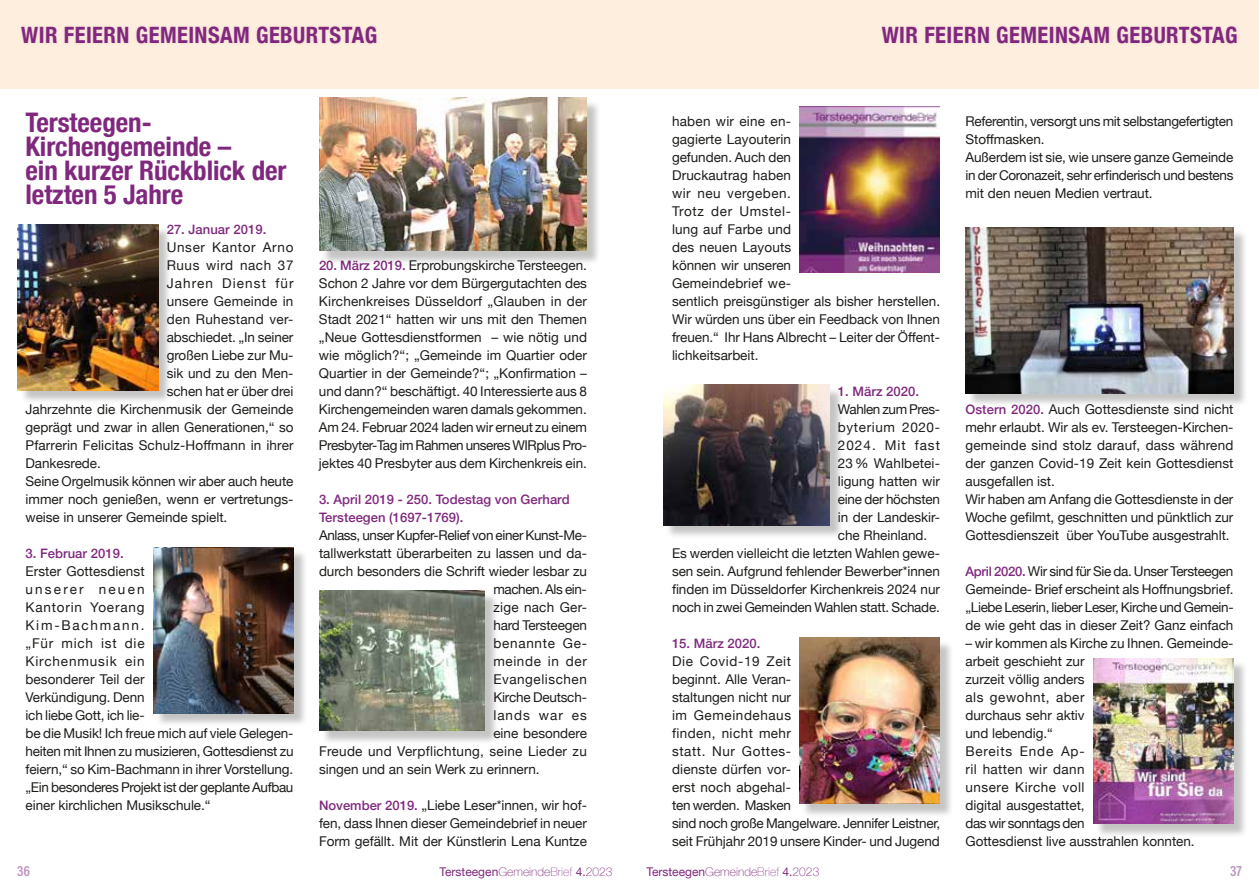
<style>
.page{position:relative;width:1259px;height:893px;background:#fff}
.page>*{position:absolute;margin:0;border:0;box-sizing:border-box;transform-origin:0 0}
.t1{font:700 condensed 27px/24px "Helvetica Neue";letter-spacing:-.005em;color:#80287e}
.t2{font:700 condensed 22.5px "Helvetica Neue";letter-spacing:.02em;color:#80287e}
.t3{font:15px "Acumin Variable Concept";color:#bb93bf}
.t4{font:13.5px/18px "Helvetica Neue";letter-spacing:-.005em;color:#1d1d1b}
.t5{font:13.5px "Helvetica Neue";letter-spacing:-.03em;color:#1d1d1b}
.t6{font:13.5px "Helvetica Neue";letter-spacing:.025em;color:#1d1d1b}
.t7{font:13.5px "Helvetica Neue";letter-spacing:.04em;color:#1d1d1b}
.t8{font:13.5px "Helvetica Neue";letter-spacing:.045em;color:#1d1d1b}
.t9{font:13.5px "Helvetica Neue";letter-spacing:.075em;color:#1d1d1b}
.t10{font:13.5px "Helvetica Neue";letter-spacing:.015em;color:#1d1d1b}
.t11{font:13.5px "Helvetica Neue";letter-spacing:.05em;color:#1d1d1b}
.t12{font:13.5px "Helvetica Neue";letter-spacing:.08em;color:#1d1d1b}
.t13{font:13.5px "Helvetica Neue";letter-spacing:.02em;color:#1d1d1b}
.t14{font:13.5px "Helvetica Neue";letter-spacing:.055em;color:#1d1d1b}
.t15{font:500 13.05px/18px "Helvetica Neue";color:#80287e}
.t16{font:12px "Helvetica Neue";color:#80287e}
.s1{font-weight:500;font-size:13.05px;color:#80287e}
.s2{font-weight:100}
.s3{font-weight:100;color:#9d5b9b}
</style>
<div class="page">
<div style="left:20px;top:226px;width:152px;height:179px;background:#1d1d1b;opacity:.26"></div>
<img style="left:18px;top:224px;width:140px;height:166px">
<div style="left:665px;top:387px;width:179px;height:152px;background:#1d1d1b;opacity:.26"></div>
<img style="left:663px;top:385px;width:166px;height:140px">
<div style="left:801px;top:640px;width:153px;height:178px;background:#1d1d1b;opacity:.26"></div>
<img style="left:799px;top:638px;width:141px;height:166px">
<img style="left:799px;top:106px;width:141px;height:166px">
<div style="left:155px;top:549px;width:152px;height:179px;background:#1d1d1b;opacity:.26"></div>
<img style="left:153px;top:547px;width:140px;height:166px">
<div style="left:1095px;top:660px;width:152px;height:178px;background:#1d1d1b;opacity:.26"></div>
<img style="left:1093px;top:658px;width:140px;height:166px">
<div style="left:967px;top:229px;width:280px;height:179px;background:#1d1d1b;opacity:.26"></div>
<img style="left:965px;top:227px;width:268px;height:166px">
<div style="left:321px;top:592px;width:178px;height:152px;background:#1d1d1b;opacity:.26"></div>
<img style="left:319px;top:590px;width:166px;height:140px">
<div style="left:321px;top:100px;width:280px;height:165px;background:#1d1d1b;opacity:.26"></div>
<img style="left:319px;top:98px;width:268px;height:153px">
<div style="left:0;top:0;width:1259px;height:88px;background:#feeede"></div>
<div style="left:878px;top:23px;width:362px;height:23px;background:#f8e5d9"></div>
<div style="left:18px;top:23px;width:362px;height:23px;background:#f8e5d9"></div>
<h2 class="t2" style="left:21px;top:16px;width:357px">WIR FEIERN GEMEINSAM GEBURTSTAG</h2>
<h2 class="t2" style="left:881px;top:16px;width:357px">WIR FEIERN GEMEINSAM GEBURTSTAG</h2>
<h1 class="t1" style="left:26px;top:109px;width:263px">Tersteegen-<br>Kirchengemeinde –<br>ein kurzer Rückblick der letzten 5 Jahre</h1>
<p class="t15" style="left:167px;top:219px;width:101px">27. Januar 2019.</p>
<p class="t11" style="left:167px;top:237px;width:128px">Unser Kantor Arno</p>
<p class="t7" style="left:167px;top:255px;width:128px">Ruus wird nach 37</p>
<p class="t12" style="left:167px;top:273px;width:128px">Jahren Dienst für</p>
<p class="t10" style="left:167px;top:291px;width:128px">unsere Gemeinde in</p>
<p class="t6" style="left:167px;top:309px;width:128px">den Ruhestand ver-</p>
<p class="t4" style="left:167px;top:329px;width:128px">abschiedet. „In seiner</p>
<p class="t4" style="left:167px;top:347px;width:128px">großen Liebe zur Mu-</p>
<p class="t4" style="left:167px;top:365px;width:128px">sik und zu den Men-</p>
<p class="t4" style="left:167px;top:383px;width:128px">schen hat er über drei</p>
<p class="t4" style="left:26px;top:401px;width:269px">Jahrzehnte die Kirchenmusik der Gemeinde</p>
<p class="t4" style="left:26px;top:419px;width:269px">geprägt und zwar in allen Generationen,“ so</p>
<p class="t4" style="left:26px;top:437px;width:270px">Pfarrerin Felicitas Schulz-Hoffmann in ihrer</p>
<p class="t4" style="left:26px;top:455px;width:77px">Dankesrede.</p>
<p class="t4" style="left:26px;top:473px;width:269px">Seine Orgelmusik können wir aber auch heute</p>
<p class="t4" style="left:26px;top:491px;width:269px">immer noch genießen, wenn er vertretungs-</p>
<p class="t4" style="left:26px;top:509px;width:203px">weise in unserer Gemeinde spielt.</p>
<p class="t15" style="left:26px;top:543px;width:100px">3. Februar 2019.</p>
<p class="t4" style="left:26px;top:563px;width:269px">Erster Gottesdienst<br>unserer neuen<br>Kantorin Yoerang<br>Kim-Bachmann.<br>„Für mich ist die<br>Kirchenmusik ein<br>besonderer Teil der<br>Verkündigung. Denn<br>ich liebe Gott, ich lie-<br>be die Musik! Ich freue mich auf viele Gelegen&shy;heiten mit Ihnen zu musizieren, Gottesdienst zu feiern,“ so Kim-Bachmann in ihrer Vorstellung. „Ein besonderes Projekt ist der geplante Aufbau einer kirchlichen Musikschule.“</p>
<p class="t4" style="left:319px;top:257px;width:270px;text-align:justify"><span class="s1">20. März 2019.</span> Erprobungskirche Tersteegen.<br>Schon 2 Jahre vor dem Bürgergutachten des Kirchenkreises Düsseldorf „Glauben in der Stadt 2021“ hatten wir uns mit den Themen „Neue Gottesdienstformen – wie nötig und wie möglich?“; „Gemeinde im Quartier oder Quartier in der Gemeinde?“; „Konfirmation – und dann?“ beschäftigt. 40 Interessierte aus 8<br>Kirchengemeinden waren damals gekommen.<br>Am 24. Februar 2024 laden wir erneut zu einem Presbyter-Tag im Rahmen unseres WIRplus Pro&shy;jektes 40 Presbyter aus dem Kirchenkreis ein.</p>
<p class="t15" style="left:319px;top:489px;width:252px">3. April 2019 - 250. Todestag von Gerhard<br>Tersteegen (1697-1769).</p>
<p class="t5" style="left:319px;top:525px;width:269px">Anlass, unser Kupfer-Relief von einer Kunst-Me-</p>
<p class="t4" style="left:319px;top:545px;width:269px">tallwerkstatt überarbeiten zu lassen und da-</p>
<p class="t4" style="left:319px;top:563px;width:269px">durch besonders die Schrift wieder lesbar zu</p>
<p class="t5" style="left:493px;top:579px;width:95px">machen. Als ein-</p>
<p class="t13" style="left:493px;top:597px;width:95px">zige nach Ger-</p>
<p class="t4" style="left:493px;top:617px;width:95px">hard Tersteegen</p>
<p class="t14" style="left:493px;top:633px;width:95px">benannte Ge-</p>
<p class="t8" style="left:493px;top:651px;width:95px">meinde in der</p>
<p class="t7" style="left:493px;top:669px;width:95px">Evangelischen</p>
<p class="t4" style="left:493px;top:689px;width:95px">Kirche Deutsch-</p>
<p class="t9" style="left:493px;top:705px;width:95px">lands war es</p>
<p class="t4" style="left:493px;top:725px;width:95px">eine besondere</p>
<p class="t6" style="left:319px;top:741px;width:269px">Freude und Verpflichtung, seine Lieder zu</p>
<p class="t4" style="left:319px;top:761px;width:222px">singen und an sein Werk zu erinnern.</p>
<p class="t4" style="left:319px;top:797px;width:269px;text-align:justify"><span class="s1">November 2019.</span> „Liebe Leser*innen, wir hof&shy;fen, dass Ihnen dieser Gemeindebrief in neuer Form gefällt. Mit der Künstlerin Lena Kuntze</p>
<p class="t4" style="left:672px;top:113px;width:269px">haben wir eine en-<br>gagierte Layouterin<br>gefunden. Auch den<br>Druckautrag haben<br>wir neu vergeben.<br>Trotz der Umstel-<br>lung auf Farbe und<br>des neuen Layouts<br>können wir unseren<br>Gemeindebrief we-<br>sentlich preisgünstiger als bisher herstellen.<br>Wir würden uns über ein Feedback von Ihnen freuen.“ Ihr Hans Albrecht – Leiter der Öffent&shy;lichkeitsarbeit.</p>
<p class="t15" style="left:838px;top:381px;width:83px">1. März 2020.</p>
<p class="t5" style="left:838px;top:399px;width:104px">Wahlen zum Pres-</p>
<p class="t8" style="left:838px;top:417px;width:104px">byterium 2020-</p>
<p class="t9" style="left:838px;top:435px;width:104px">2024. Mit fast</p>
<p class="t4" style="left:838px;top:455px;width:104px">23% Wahlbetei-</p>
<p class="t4" style="left:838px;top:473px;width:104px">ligung hatten wir</p>
<p class="t4" style="left:838px;top:491px;width:104px">eine der höchsten</p>
<p class="t4" style="left:838px;top:509px;width:104px">in der Landeskir-</p>
<p class="t4" style="left:838px;top:527px;width:91px">che Rheinland.</p>
<p class="t4" style="left:672px;top:545px;width:269px">Es werden vielleicht die letzten Wahlen gewe-</p>
<p class="t4" style="left:672px;top:563px;width:269px">sen sein. Aufgrund fehlender Bewerber*innen</p>
<p class="t4" style="left:672px;top:581px;width:269px">finden im Düsseldorfer Kirchenkreis 2024 nur</p>
<p class="t4" style="left:672px;top:599px;width:269px">noch in zwei Gemeinden Wahlen statt. Schade.</p>
<p class="t15" style="left:672px;top:633px;width:90px">15. März 2020.</p>
<p class="t4" style="left:672px;top:653px;width:270px">Die Covid-19 Zeit<br>beginnt. Alle Veran-<br>staltungen nicht nur<br>im Gemeindehaus<br>finden, nicht mehr<br>statt. Nur Gottes-<br>dienste dürfen vor-<br>erst noch abgehal-<br>ten werden. Masken<br>sind noch große Mangelware. Jennifer Leistner, seit Frühjahr 2019 unsere Kinder- und Jugend</p>
<p class="t4" style="left:965px;top:113px;width:269px">Referentin, versorgt uns mit selbstangefertigten Stoffmasken.<br>Außerdem ist sie, wie unsere ganze Gemeinde in der Coronazeit, sehr erfinderisch und bestens mit den neuen Medien vertraut.</p>
<p class="t4" style="left:965px;top:401px;width:269px"><span class="s1">Ostern 2020.</span> Auch Gottesdienste sind nicht mehr erlaubt. Wir als ev. Tersteegen-Kirchen&shy;gemeinde sind stolz darauf, dass während der ganzen Covid-19 Zeit kein Gottesdienst ausgefallen ist.<br>Wir haben am Anfang die Gottesdienste in der Woche gefilmt, geschnitten und pünktlich zur Gottesdienszeit über YouTube ausgestrahlt.</p>
<p class="t4" style="left:965px;top:563px;width:270px;text-align:justify"><span class="s1">April 2020.</span> Wir sind für Sie da. Unser Tersteegen Gemeinde- Brief erscheint als Hoffnungsbrief. „Liebe Leserin, lieber Leser, Kirche und Gemein&shy;de wie geht das in dieser Zeit? Ganz einfach</p>
<p class="t4" style="left:965px;top:635px;width:269px">– wir kommen als Kirche zu Ihnen. Gemeinde&shy;arbeit geschieht zur<br>zurzeit völlig anders<br>als gewohnt, aber<br>durchaus sehr aktiv<br>und lebendig.“<br>Bereits Ende Ap-<br>ril hatten wir dann<br>unsere Kirche voll<br>digital ausgestattet,<br>das wir sonntags den<br>Gottesdienst live ausstrahlen konnten.</p>
<p class="t3" style="left:17px;top:860px;width:14px">36</p>
<p class="t16" style="left:440px;top:863px;width:174px">Tersteegen<span class="s2">Gemeinde</span><span class="s3">Brief</span> 4.<span class="s2">2023</span></p>
<p class="t16" style="left:646px;top:863px;width:174px">Tersteegen<span class="s2">Gemeinde</span><span class="s3">Brief</span> 4.<span class="s2">2023</span></p>
<p class="t3" style="left:1230px;top:860px;width:13px">37</p>
</div>
